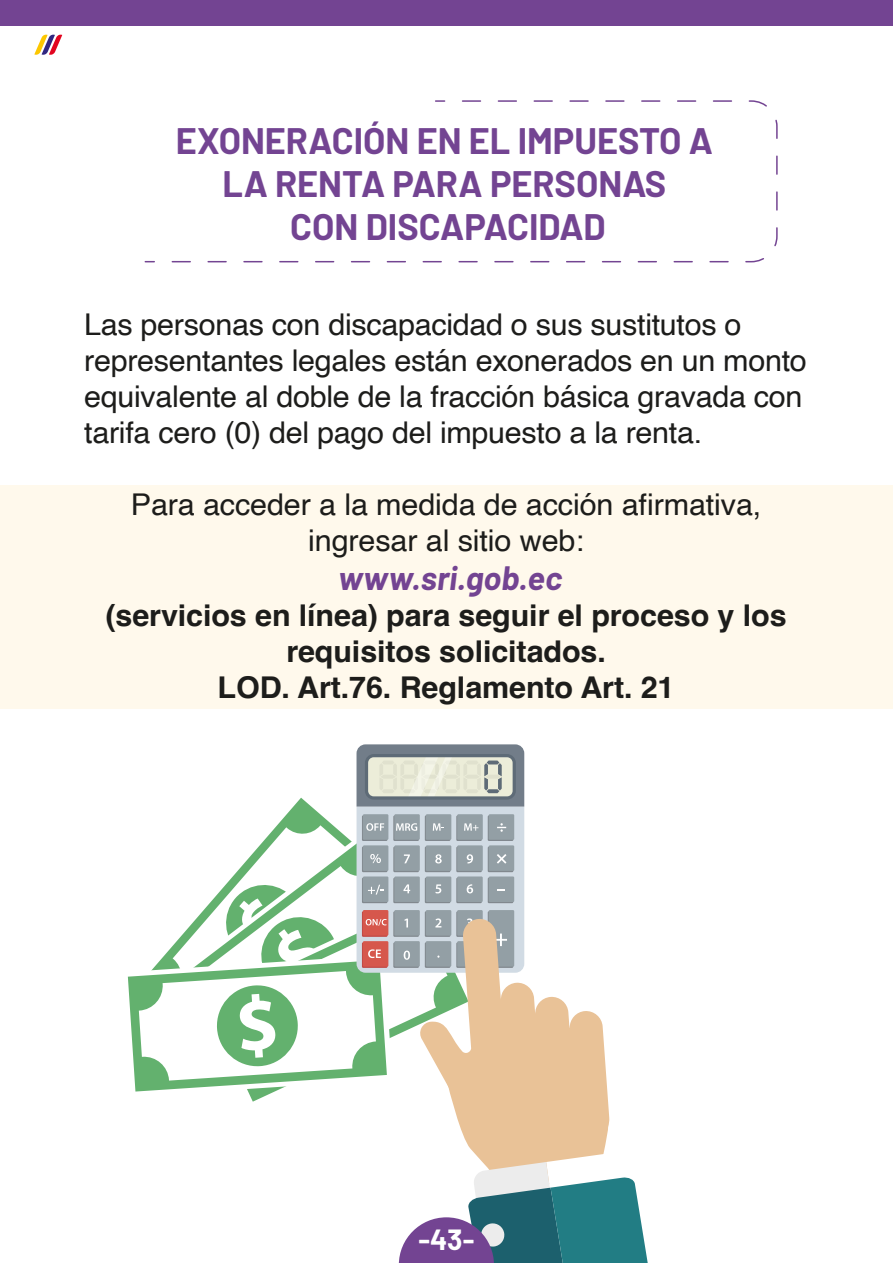
<style>
.page{position:relative;width:893px;height:1263px;background:#fff}
.page>*{position:absolute;margin:0;border:0;box-sizing:border-box;transform-origin:0 0}
.t1{font:700 36px/43.2px "Barlow";color:#734492;text-align:center}
.t2{font:italic 700 33px "Barlow";color:#734492}
.t3{font:30px/36px "Helvetica";letter-spacing:-.01em;color:#1d1d1b}
.t4{font:700 30px/36px "Helvetica";letter-spacing:-.005em;color:#1d1d1b;text-align:center}
.t5{font:700 28.5px "Barlow";color:#fff}
</style>
<div class="page">
<div style="left:0;top:484px;width:893px;height:224px;background:#fff9ec"></div>
<svg style="left:127px;top:744px;width:521px;height:519px"></svg>
<svg style="left:34px;top:35px;width:28px;height:20px"></svg>
<svg style="left:171px;top:100px;width:607px;height:163px"></svg>
<div style="left:0;top:0;width:893px;height:26px;background:#734492"></div>
<p class="t1" style="left:176px;top:117px;width:538px">EXONERACIÓN EN EL IMPUESTO A<br>LA RENTA PARA PERSONAS<br>CON DISCAPACIDAD</p>
<p class="t3" style="left:84px;top:307px;width:724px">Las personas con discapacidad o sus sustitutos o representantes legales están exonerados en un monto equivalente al doble de la fracción básica gravada con tarifa cero (0) del pago del impuesto a la renta.</p>
<p class="t3" style="left:131px;top:487px;width:632px;text-align:center">Para acceder a la medida de acción afirmativa, ingresar al sitio web:</p>
<p class="t2" style="left:338px;top:554px;width:226px">www.sri.gob.ec</p>
<p class="t4" style="left:106px;top:601px;width:683px">(servicios en línea) para seguir el proceso y los requisitos solicitados.<br>LOD. Art.76. Reglamento Art. 21</p>
<p class="t5" style="left:418px;top:1219px;width:57px">-43-</p>
</div>
